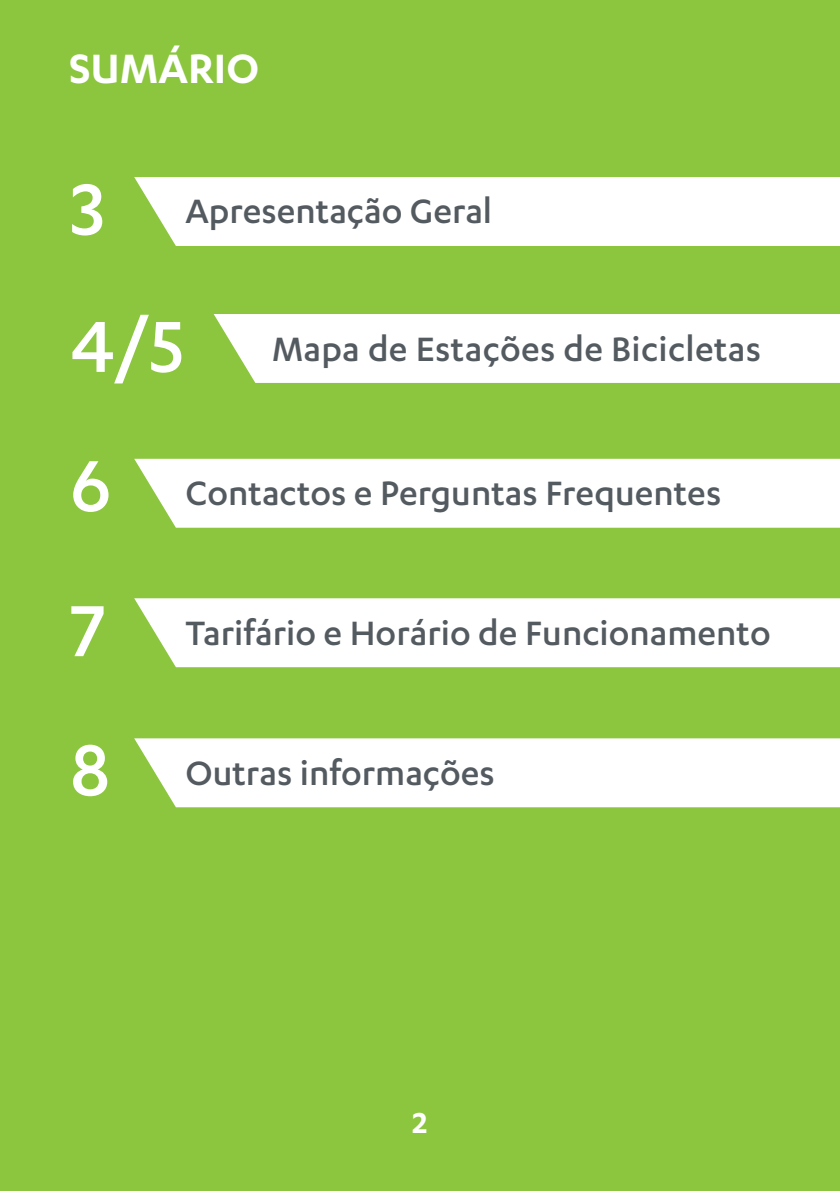
<style>
.page{position:relative;width:840px;height:1191px;background:#fff}
.page>*{position:absolute;margin:0;border:0;box-sizing:border-box;transform-origin:0 0}
.t1{font:500 84px/137.2px "Karbon";color:#fff}
.t2{font:600 47.6px "Karbon";color:#fff}
.t3{font:500 39.2px "Karbon";color:#535a60}
.t4{font:600 33.6px "Karbon";color:#fff}
</style>
<div class="page">
<div style="left:0;top:0;width:839px;height:1191px;background:#8bc63e"></div>
<div style="left:134px;top:177px;width:705px;height:69px;background:#fff"></div>
<div style="left:213px;top:314px;width:626px;height:69px;background:#fff"></div>
<div style="left:134px;top:459px;width:705px;height:69px;background:#fff"></div>
<div style="left:134px;top:598px;width:705px;height:69px;background:#fff"></div>
<div style="left:134px;top:738px;width:705px;height:69px;background:#fff"></div>
<p class="t2" style="left:69px;top:42px;width:191px">SUMÁRIO</p>
<h1 class="t1" style="left:70px;top:138px;width:115px">3<br>4/5</h1>
<p class="t3" style="left:185px;top:190px;width:308px">Apresentação Geral</p>
<p class="t3" style="left:272px;top:327px;width:490px">Mapa de Estações de Bicicletas</p>
<h1 class="t1" style="left:70px;top:414px;width:42px">6</h1>
<h1 class="t1" style="left:70px;top:559px;width:37px">7</h1>
<h1 class="t1" style="left:70px;top:698px;width:41px">8</h1>
<p class="t3" style="left:185px;top:471px;width:537px">Contactos e Perguntas Frequentes</p>
<p class="t3" style="left:185px;top:611px;width:586px">Tarifário e Horário de Funcionamento</p>
<p class="t3" style="left:185px;top:751px;width:311px">Outras informações</p>
<p class="t4" style="left:412px;top:1104px;width:16px">2</p>
</div>
